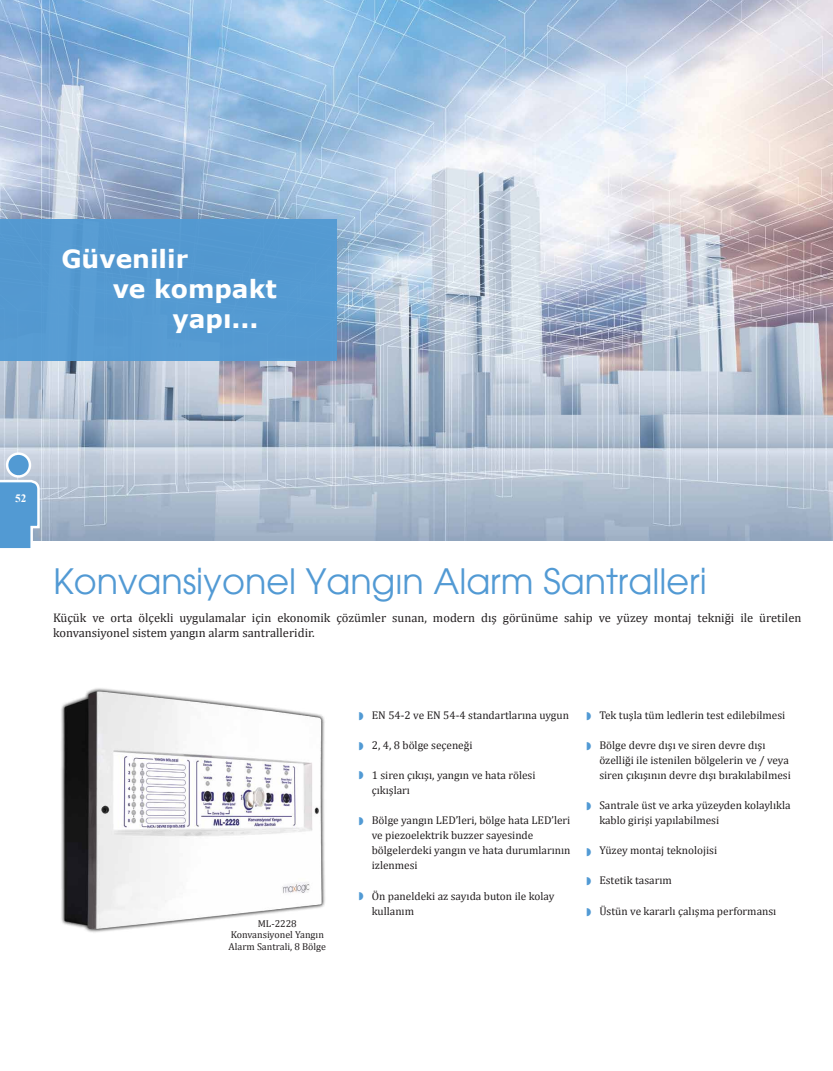
<style>
.page{position:relative;width:833px;height:1071px;background:#fff}
.page>*{position:absolute;margin:0;border:0;box-sizing:border-box;transform-origin:0 0}
.t1{font:35px "Avant Garde";color:#529ad4}
.t2{font:700 25px "Verdana";color:#fff}
.t3{font:12.5px/15px "Cambria";color:#231f20}
.t4{font:11.25px/15px "Cambria";color:#231f20}
.t5{font:700 11.25px "Times New Roman";color:#fff}
.t6{font:10px/11.2px "Cambria";color:#231f20;text-align:center}
</style>
<div class="page">
<img style="left:0;top:0;width:833px;height:540px">
<img style="left:61px;top:688px;width:264px;height:245px">
<div style="left:0;top:219px;width:337px;height:142px;background:#529ad3"></div>
<svg style="left:6px;top:452px;width:25px;height:25px"></svg>
<svg style="left:0;top:478px;width:41px;height:70px"></svg>
<h2 class="t2" style="left:61px;top:243px;width:128px">Güvenilir</h2>
<h2 class="t2" style="left:113px;top:273px;width:166px">ve kompakt</h2>
<h2 class="t2" style="left:172px;top:303px;width:88px">yapı...</h2>
<p class="t5" style="left:15px;top:490px;width:13px">52</p>
<h1 class="t1" style="left:53px;top:560px;width:655px">Konvansiyonel Yangın Alarm Santralleri</h1>
<p class="t3" style="left:53px;top:610px;width:750px">Küçük ve orta ölçekli uygulamalar için ekonomik çözümler sunan, modern dış görünüme sahip ve yüzey montaj tekniği ile üretilen konvansiyonel sistem yangın alarm santralleridir.</p>
<p class="t6" style="left:228px;top:917px;width:99px">ML-2228<br>Konvansiyonel Yangın<br>Alarm Santrali, 8 Bölge</p>
<p class="t4" style="left:372px;top:707px;width:199px">EN 54-2 ve EN 54-4 standartlarına uygun</p>
<p class="t4" style="left:372px;top:737px;width:102px">2, 4, 8 bölge seçeneği</p>
<p class="t4" style="left:372px;top:767px;width:165px">1 siren çıkışı, yangın ve hata rölesi çıkışları</p>
<p class="t4" style="left:372px;top:812px;width:200px">Bölge yangın LED’leri, bölge hata LED’leri ve piezoelektrik buzzer sayesinde bölgelerdeki yangın ve hata durumlarının izlenmesi</p>
<p class="t4" style="left:372px;top:887px;width:184px">Ön paneldeki az sayıda buton ile kolay kullanım</p>
<p class="t4" style="left:599px;top:707px;width:188px">Tek tuşla tüm ledlerin test edilebilmesi</p>
<p class="t4" style="left:599px;top:737px;width:193px">Bölge devre dışı ve siren devre dışı özelliği ile istenilen bölgelerin ve / veya siren çıkışının devre dışı bırakılabilmesi</p>
<p class="t4" style="left:599px;top:797px;width:193px">Santrale üst ve arka yüzeyden kolaylıkla kablo girişi yapılabilmesi</p>
<p class="t4" style="left:599px;top:842px;width:119px">Yüzey montaj teknolojisi</p>
<p class="t4" style="left:599px;top:872px;width:74px">Estetik tasarım</p>
<p class="t4" style="left:599px;top:902px;width:179px">Üstün ve kararlı çalışma performansı</p>
</div>
